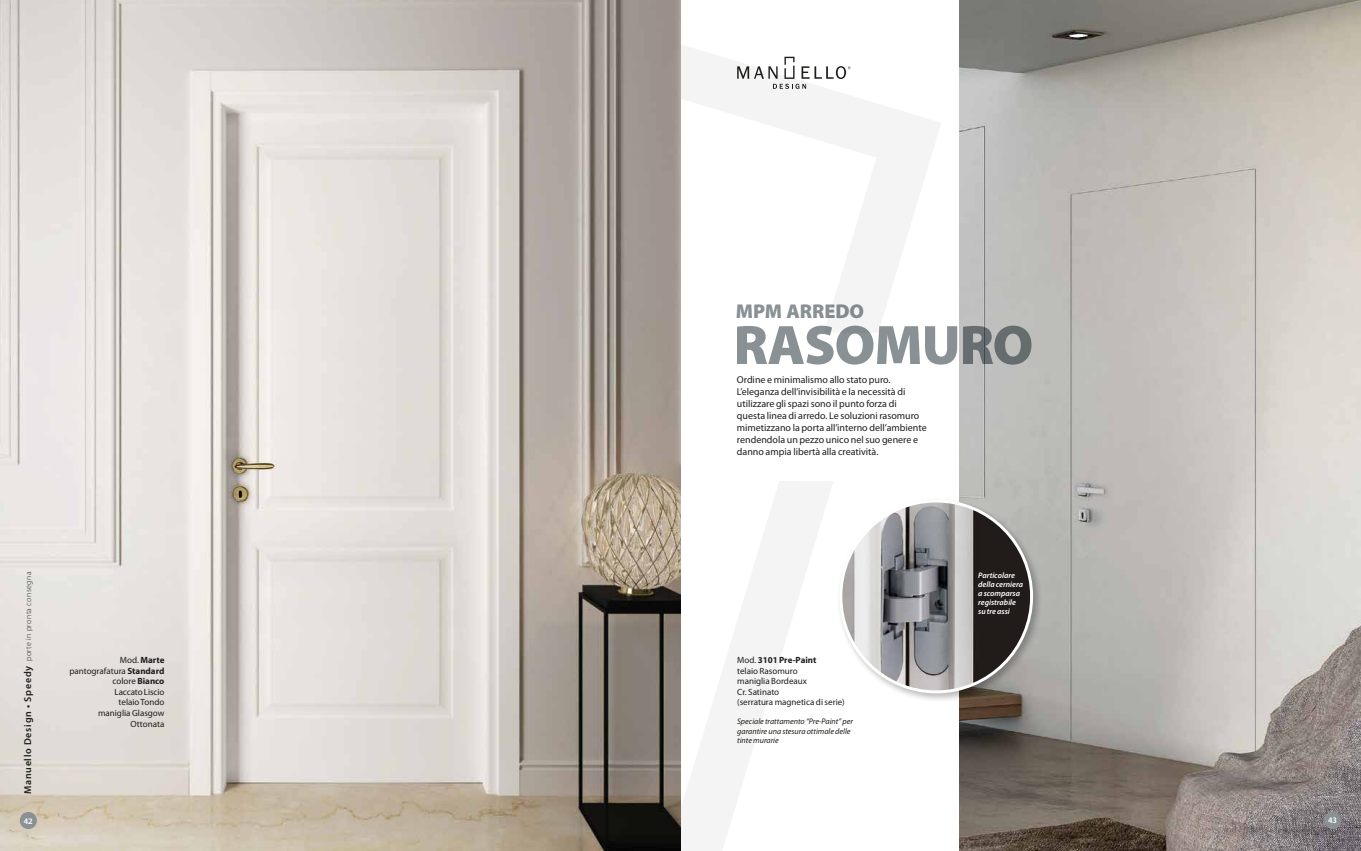
<style>
.page{position:relative;width:1361px;height:851px;background:#fff}
.page>*{position:absolute;margin:0;border:0;box-sizing:border-box;transform-origin:0 0}
.t1{font:900 56px "Myriad Pro";letter-spacing:-.02em;color:#899195}
.t2{font:900 20px "Myriad Pro";letter-spacing:-.005em;color:#899195}
.t3{font:10px/12px "Myriad Pro";color:#1d1d1b}
.t4{font:600 10px "Myriad Pro";letter-spacing:.075em;color:#1d1d1b}
.t5{font:9px/10.5px "Myriad Pro";color:#1d1d1b}
.t6{font:600 8.5px "Myriad Pro";color:#fff}
.t7{font:italic 8.1px/9.5px "Myriad Pro";color:#1d1d1b}
.t8{font:italic 600 8px/9px "Myriad Pro";color:#fff}
.s1{font-weight:300;font-size:8px}
.s2{font-weight:700}
</style>
<div class="page">
<img style="left:960px;top:0;width:401px;height:850px">
<svg style="left:680px;top:1px;width:261px;height:332px"></svg>
<svg style="left:680px;top:478px;width:153px;height:372px"></svg>
<div style="left:836px;top:496px;width:206px;height:206px;background:#1d1d1b;opacity:.3"></div>
<img style="left:841px;top:501px;width:189px;height:190px">
<img style="left:0;top:0;width:680px;height:850px">
<svg style="left:737px;top:57px;width:113px;height:32px"></svg>
<div style="left:20px;top:811px;width:17px;height:17px;background:#899195;border-radius:50%"></div>
<div style="left:1324px;top:811px;width:17px;height:17px;background:#899195;border-radius:50%"></div>
<h2 class="t2" style="left:736px;top:300px;width:130px">MPM ARREDO</h2>
<h1 class="t1" style="left:733px;top:313px;width:301px">RASOMURO</h1>
<p class="t3" style="left:737px;top:374px;width:191px">Ordine e minimalismo allo stato puro.<br>L’eleganza dell’invisibilità e la necessità di utilizzare gli spazi sono il punto forza di questa linea di arredo. Le soluzioni rasomuro mimetizzano la porta all’interno dell’ambiente rendendola un pezzo unico nel suo genere e danno ampia libertà alla creatività.</p>
<p class="t4" style="left:22px;top:794px;width:224px;rotate:-90deg">Manuello Design • Speedy <span class="s1">porte in pronta consegna</span></p>
<p class="t6" style="left:24px;top:816px;width:10px">42</p>
<p class="t6" style="left:1328px;top:815px;width:10px">43</p>
<p class="t8" style="left:978px;top:571px;width:46px">Particolare della cerniera a scomparsa registrabile su tre assi</p>
<p class="t5" style="left:69px;top:655px;width:97px;text-align:right">Mod. <span class="s2">Marte </span>pantografatura <span class="s2">Standard </span>colore <span class="s2">Bianco<br></span>Laccato Liscio<br>telaio Tondo<br>maniglia Glasgow<br>Ottonata</p>
<p class="t5" style="left:737px;top:655px;width:109px">Mod. <span class="s2">3101 Pre-Paint<br></span>telaio Rasomuro<br>maniglia Bordeaux<br>Cr. Satinato<br>(serratura magnetica di serie)</p>
<p class="t7" style="left:737px;top:717px;width:117px">Speciale trattamento “Pre-Paint” per garantire una stesura ottimale delle tinte murarie</p>
</div>
